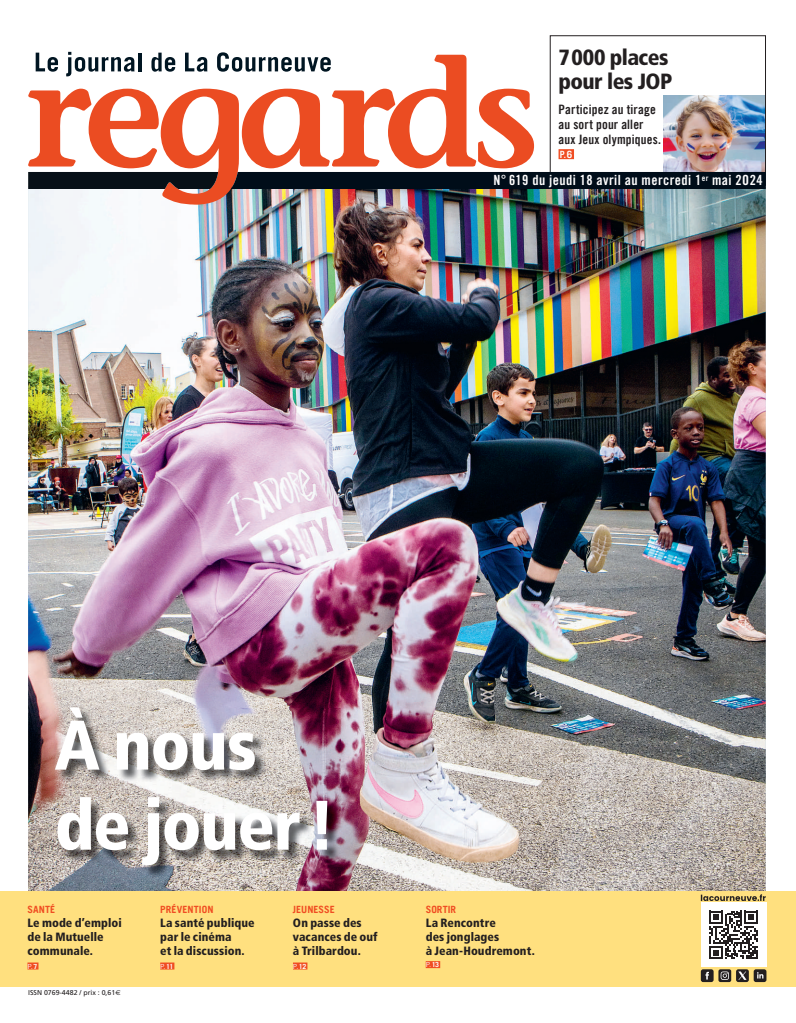
<style>
.page{position:relative;width:796px;height:1023px;background:#fff}
.page>*{position:absolute;margin:0;border:0;box-sizing:border-box;transform-origin:0 0}
.t1{font:900 condensed 70px/80px "Frutiger";letter-spacing:-.025em;color:#fff}
.t2{font:900 condensed 22px/24px "Frutiger";letter-spacing:-.025em;color:#231f20}
.t3{font:14px "Trade Gothic LT Std Bd Cn 20";letter-spacing:.03em;color:#fff}
.t4{font:13px/15px "Trade Gothic LT Bold Cond Twenty";letter-spacing:.01em;color:#231f20}
.t5{font:900 condensed 12px/14px "Frutiger";letter-spacing:.005em;color:#231f20}
.t6{font:700 10px "Trade Gothic LT";letter-spacing:.01em;color:#f04d22}
.t7{font:10px "Trade Gothic LT Bold Cond Twenty";color:#fff}
.t8{font:7px "Frutiger";color:#231f20}
.t9{font:7px "Trade Gothic LT";color:#fff}
.s1{font-family:"Trade Gothic LT";font-weight:700}
.s2{font-weight:700}
.s3{font-family:"Euro Sans"}
</style>
<div class="page">
<img style="left:28px;top:204px;width:737px;height:687px">
<div style="left:0;top:891px;width:795px;height:95px;background:#ffe07f"></div>
<img style="left:28px;top:52px;width:737px;height:152px">
<img style="left:57px;top:708px;width:283px;height:169px">
<div style="left:700px;top:902px;width:65px;height:65px;background:#fff"></div>
<svg style="left:709px;top:910px;width:48px;height:49px"></svg>
<svg style="left:700px;top:894px;width:65px;height:6px"></svg>
<svg style="left:700px;top:969px;width:66px;height:12px"></svg>
<div style="left:27px;top:962px;width:11px;height:7px;background:#f04d22"></div>
<div style="left:160px;top:962px;width:14px;height:7px;background:#f04d22"></div>
<div style="left:293px;top:962px;width:14px;height:7px;background:#f04d22"></div>
<div style="left:425px;top:961px;width:15px;height:7px;background:#f04d22"></div>
<div style="left:558px;top:149px;width:16px;height:10px;background:#f04d22"></div>
<h2 class="t2" style="left:558px;top:45px;width:115px">7 000 places pour les JOP</h2>
<p class="t4" style="left:558px;top:101px;width:104px">Participez au tirage au sort pour aller aux Jeux olympiques.</p>
<p class="t7" style="left:559px;top:148px;width:14px">P.<span class="s1">6</span></p>
<p class="t3" style="left:493px;top:172px;width:270px">N° 619 du jeudi 18 avril au mercredi 1<sup>er</sup> mai 2O24</p>
<h1 class="t1" style="left:54px;top:705px;width:282px">À nous de jouer !</h1>
<p class="t6" style="left:27px;top:902px;width:29px">SANTÉ</p>
<p class="t5" style="left:27px;top:915px;width:96px">Le mode d’emploi de la Mutuelle communale.</p>
<p class="t9" style="left:27px;top:961px;width:11px">P.<span class="s2">7</span></p>
<p class="t8" style="left:28px;top:988px;width:94px">ISSN 0769-4482 / prix : 0,61<span class="s3">€</span></p>
<p class="t6" style="left:160px;top:902px;width:55px">PRÉVENTION</p>
<p class="t5" style="left:160px;top:915px;width:96px">La santé publique par le cinéma<br>et la discussion.</p>
<p class="t9" style="left:160px;top:961px;width:15px">P. <span class="s2">11</span></p>
<p class="t6" style="left:293px;top:902px;width:43px">JEUNESSE</p>
<p class="t5" style="left:293px;top:915px;width:86px">On passe des vacances de ouf à Trilbardou.</p>
<p class="t9" style="left:293px;top:961px;width:15px">P.<span class="s2">12</span></p>
<p class="t6" style="left:425px;top:902px;width:32px">SORTIR</p>
<p class="t5" style="left:425px;top:915px;width:110px">La Rencontre<br>des jonglages<br>à Jean-Houdremont.</p>
<p class="t9" style="left:425px;top:960px;width:15px">P.<span class="s2">13</span></p>
</div>
